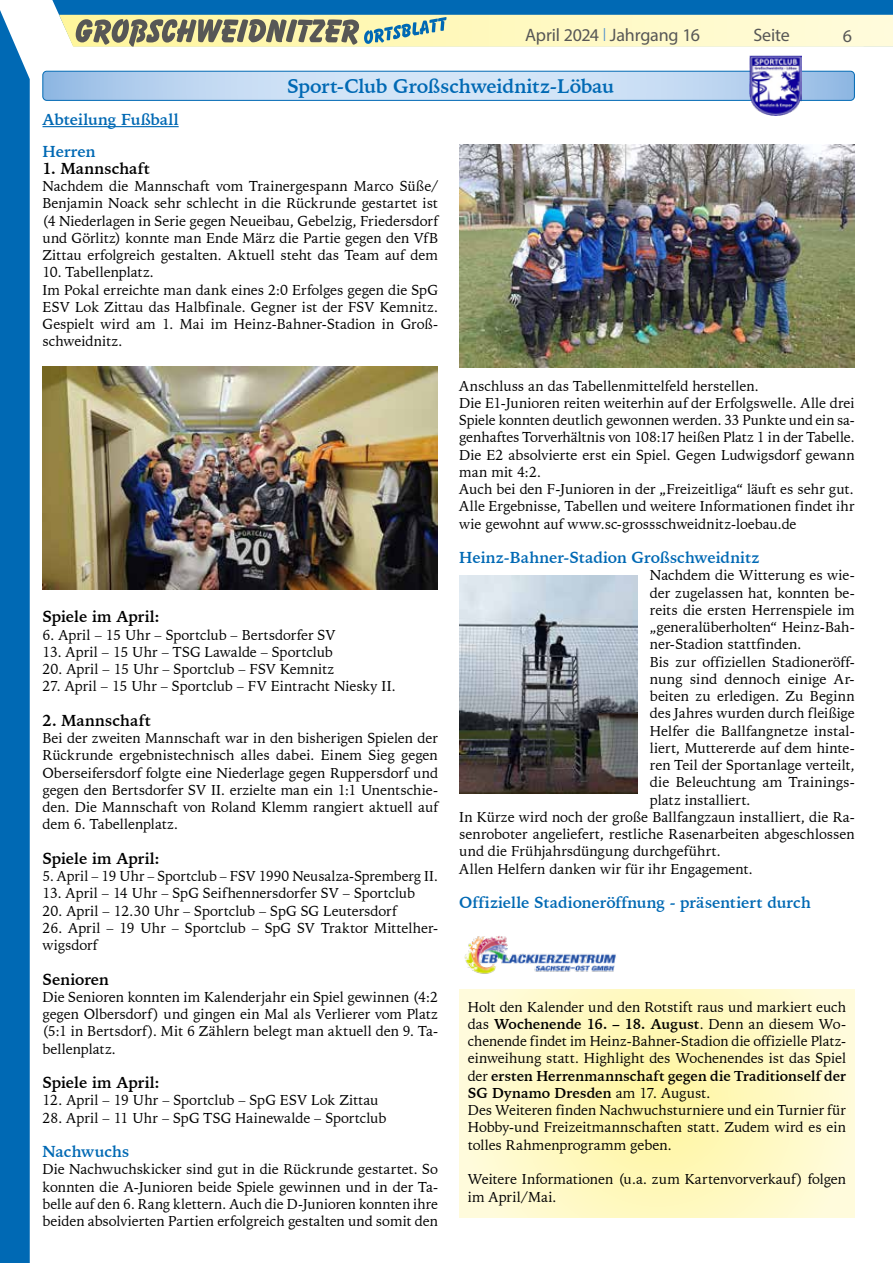
<style>
.page{position:relative;width:893px;height:1263px;background:#fff}
.page>*{position:absolute;margin:0;border:0;box-sizing:border-box;transform-origin:0 0}
.t1{font:700 19.5px "Iowan Old Style BT";letter-spacing:-.015em;color:#0069b4}
.t2{font:18px "Myriad Pro";letter-spacing:-.01em;color:#575756}
.t3{font:700 15.75px "Iowan Old Style BT";color:#0069b4}
.t4{font:700 15.75px "Iowan Old Style BT";color:#000}
.t5{font:14.25px/17.2px "Iowan Old Style BT";color:#000}
.s1{font-family:"Saxony";font-weight:300;color:#4f8fcd}
.s2{font-weight:700}
</style>
<div class="page">
<svg style="left:52px;top:0;width:841px;height:47px;background:#98b7b2"></svg>
<div style="left:0;top:10px;width:30px;height:1253px;background:#0069b4"></div>
<svg style="left:459px;top:989px;width:396px;height:228px;background:#fff8c3"></svg>
<svg style="left:43px;top:71px;width:811px;height:29px;background:#c1d8f1"></svg>
<div style="left:43px;top:71px;width:812px;height:30px;border:1px solid #0069b4;border-radius:4px"></div>
<img style="left:750px;top:55px;width:51px;height:60px">
<hr style="left:43px;top:126px;width:136px;height:1px;background:#0069b4">
<img style="left:43px;top:367px;width:395px;height:223px">
<img style="left:459px;top:145px;width:396px;height:222px">
<img style="left:459px;top:575px;width:178px;height:218px">
<img style="left:464px;top:936px;width:152px;height:38px">
<p class="t2" style="left:525px;top:24px;width:176px">April 2024 <span class="s1">|</span> Jahrgang 16</p>
<p class="t2" style="left:753px;top:24px;width:38px">Seite</p>
<p class="t2" style="left:843px;top:25px;width:11px">6</p>
<p class="t3" style="left:43px;top:109px;width:138px">Abteilung Fußball</p>
<h1 class="t1" style="left:287px;top:74px;width:329px">Sport-Club Großschweidnitz-Löbau</h1>
<p class="t3" style="left:43px;top:141px;width:55px">Herren</p>
<p class="t4" style="left:43px;top:158px;width:109px">1. Mannschaft</p>
<p class="t5" style="left:43px;top:177px;width:397px;text-align:justify">Nachdem die Mannschaft vom Trainergespann Marco Süße/ Benjamin Noack sehr schlecht in die Rückrunde gestartet ist (4 Niederlagen in Serie gegen Neueibau, Gebelzig, Friedersdorf und Görlitz) konnte man Ende März die Partie gegen den VfB Zittau erfolgreich gestalten. Aktuell steht das Team auf dem</p>
<p class="t5" style="left:43px;top:264px;width:397px">10. Tabellenplatz.<br>Im Pokal erreichte man dank eines 2:0 Erfolges gegen die SpG ESV Lok Zittau das Halbfinale. Gegner ist der FSV Kemnitz.<br>Gespielt wird am 1. Mai im Heinz-Bahner-Stadion in Groß&shy;schweidnitz.</p>
<p class="t4" style="left:43px;top:607px;width:119px">Spiele im April:</p>
<p class="t5" style="left:43px;top:626px;width:295px">6. April – 15 Uhr – Sportclub – Bertsdorfer SV</p>
<p class="t5" style="left:43px;top:643px;width:292px">13. April – 15 Uhr – TSG Lawalde – Sportclub</p>
<p class="t5" style="left:43px;top:660px;width:293px">20. April – 15 Uhr – Sportclub – FSV Kemnitz</p>
<p class="t5" style="left:43px;top:678px;width:355px">27. April – 15 Uhr – Sportclub – FV Eintracht Niesky II.</p>
<p class="t4" style="left:43px;top:710px;width:110px">2. Mannschaft</p>
<p class="t5" style="left:43px;top:729px;width:397px;text-align:justify">Bei der zweiten Mannschaft war in den bisherigen Spielen der Rückrunde ergebnistechnisch alles dabei. Einem Sieg gegen Oberseifersdorf folgte eine Niederlage gegen Ruppersdorf und gegen den Bertsdorfer SV II. erzielte man ein 1:1 Unentschie&shy;den. Die Mannschaft von Roland Klemm rangiert aktuell auf dem 6. Tabellenplatz.</p>
<p class="t4" style="left:43px;top:848px;width:119px">Spiele im April:</p>
<p class="t5" style="left:43px;top:867px;width:397px">5. April – 19 Uhr – Sportclub – FSV 1990 Neusalza-Spremberg II.</p>
<p class="t5" style="left:43px;top:885px;width:374px">13. April – 14 Uhr – SpG Seifhennersdorfer SV – Sportclub</p>
<p class="t5" style="left:43px;top:902px;width:356px">20. April – 12.30 Uhr – Sportclub – SpG SG Leutersdorf</p>
<p class="t5" style="left:43px;top:919px;width:397px">26. April – 19 Uhr – Sportclub – SpG SV Traktor Mittelher&shy;wigsdorf</p>
<p class="t4" style="left:43px;top:969px;width:68px">Senioren</p>
<p class="t5" style="left:43px;top:988px;width:397px;text-align:justify">Die Senioren konnten im Kalenderjahr ein Spiel gewinnen (4:2 gegen Olbersdorf) und gingen ein Mal als Verlierer vom Platz (5:1 in Bertsdorf). Mit 6 Zählern belegt man aktuell den 9. Ta&shy;bellenplatz.</p>
<p class="t4" style="left:43px;top:1073px;width:119px">Spiele im April:</p>
<p class="t5" style="left:43px;top:1092px;width:338px">12. April – 19 Uhr – Sportclub – SpG ESV Lok Zittau</p>
<p class="t5" style="left:43px;top:1109px;width:345px">28. April – 11 Uhr – SpG TSG Hainewalde – Sportclub</p>
<p class="t3" style="left:43px;top:1142px;width:88px">Nachwuchs</p>
<p class="t5" style="left:43px;top:1161px;width:397px;text-align:justify">Die Nachwuchskicker sind gut in die Rückrunde gestartet. So konnten die A-Junioren beide Spiele gewinnen und in der Ta&shy;belle auf den 6. Rang klettern. Auch die D-Junioren konnten ihre beiden absolvierten Partien erfolgreich gestalten und somit den</p>
<p class="t5" style="left:459px;top:377px;width:397px">Anschluss an das Tabellenmittelfeld herstellen.<br>Die E1-Junioren reiten weiterhin auf der Erfolgswelle. Alle drei Spiele konnten deutlich gewonnen werden. 33 Punkte und ein sa&shy;genhaftes Torverhältnis von 108:17 heißen Platz 1 in der Tabelle.<br>Die E2 absolvierte erst ein Spiel. Gegen Ludwigsdorf gewann man mit 4:2.<br>Auch bei den F-Junioren in der „Freizeitliga“ läuft es sehr gut.<br>Alle Ergebnisse, Tabellen und weitere Informationen findet ihr wie gewohnt auf www.sc-grossschweidnitz-loebau.de</p>
<p class="t3" style="left:459px;top:548px;width:302px">Heinz-Bahner-Stadion Großschweidnitz</p>
<p class="t5" style="left:650px;top:567px;width:206px">Nachdem die Witterung es wie-</p>
<p class="t5" style="left:650px;top:584px;width:206px">der zugelassen hat, konnten be-</p>
<p class="t5" style="left:650px;top:601px;width:206px">reits die ersten Herrenspiele im</p>
<p class="t5" style="left:650px;top:618px;width:206px">„generalüberholten“ Heinz-Bah-</p>
<p class="t5" style="left:650px;top:636px;width:153px">ner-Stadion stattfinden.</p>
<p class="t5" style="left:650px;top:653px;width:206px">Bis zur offiziellen Stadioneröff-</p>
<p class="t5" style="left:650px;top:670px;width:206px">nung sind dennoch einige Ar-</p>
<p class="t5" style="left:650px;top:687px;width:206px">beiten zu erledigen. Zu Beginn</p>
<p class="t5" style="left:650px;top:705px;width:206px">des Jahres wurden durch fleißige</p>
<p class="t5" style="left:650px;top:722px;width:206px">Helfer die Ballfangnetze instal-</p>
<p class="t5" style="left:650px;top:739px;width:206px">liert, Muttererde auf dem hinte-</p>
<p class="t5" style="left:650px;top:756px;width:206px">ren Teil der Sportanlage verteilt,</p>
<p class="t5" style="left:650px;top:774px;width:206px">die Beleuchtung am Trainings-</p>
<p class="t5" style="left:650px;top:791px;width:102px">platz installiert.</p>
<p class="t5" style="left:459px;top:808px;width:397px">In Kürze wird noch der große Ballfangzaun installiert, die Ra-</p>
<p class="t5" style="left:459px;top:825px;width:397px">senroboter angeliefert, restliche Rasenarbeiten abgeschlossen</p>
<p class="t5" style="left:459px;top:843px;width:263px">und die Frühjahrsdüngung durchgeführt.</p>
<p class="t5" style="left:459px;top:860px;width:295px">Allen Helfern danken wir für ihr Engagement.</p>
<p class="t3" style="left:459px;top:893px;width:353px">Offizielle Stadioneröffnung - präsentiert durch</p>
<p class="t5" style="left:468px;top:998px;width:380px">Holt den Kalender und den Rotstift raus und markiert euch das <span class="s2">Wochenende 16. – 18. August</span>. Denn an diesem Wo&shy;chenende findet im Heinz-Bahner-Stadion die offizielle Platz&shy;einweihung statt. Highlight des Wochenendes ist das Spiel der <span class="s2">ersten Herrenmannschaft gegen die Traditionself der SG Dynamo Dresden</span> am 17. August.<br>Des Weiteren finden Nachwuchsturniere und ein Turnier für Hobby-und Freizeitmannschaften statt. Zudem wird es ein tolles Rahmenprogramm geben.</p>
<p class="t5" style="left:468px;top:1170px;width:380px">Weitere Informationen (u.a. zum Kartenvorverkauf) folgen im April/Mai.</p>
</div>
